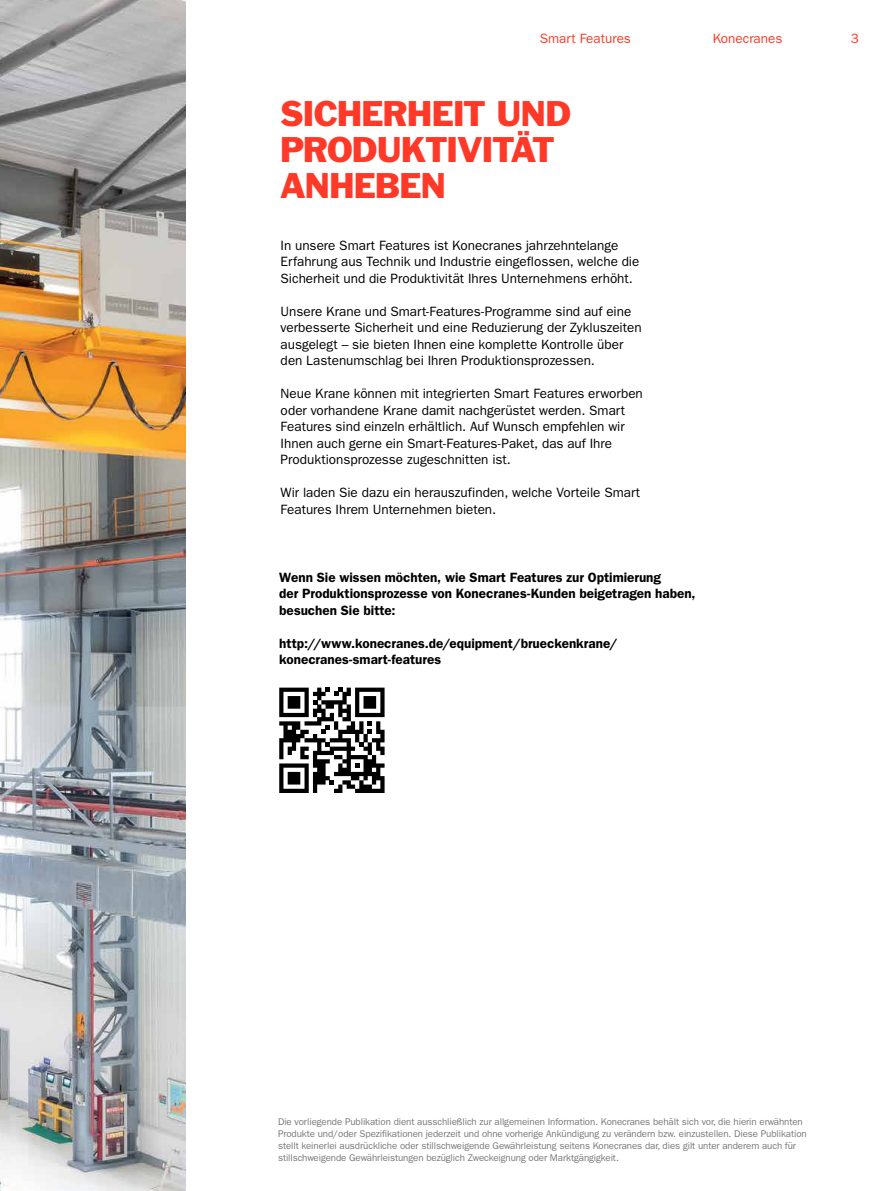
<style>
.page{position:relative;width:893px;height:1191px;background:#fff}
.page>*{position:absolute;margin:0;border:0;box-sizing:border-box;transform-origin:0 0}
.t1{font:33px/36px "Franklin Gothic Std";letter-spacing:-.035em;color:#ff3927}
.t2{font:13.5px/16.5px "ITC Franklin Gothic Std";color:#000}
.t3{font:600 13.5px/16.5px "ITC Franklin Gothic Std";color:#000}
.t4{font:13.5px "ITC Franklin Gothic Std";color:#ff3927}
.t5{font:9.75px/12px "ITC Franklin Gothic Std";letter-spacing:-.01em;color:#77787b}
</style>
<div class="page">
<img style="left:0;top:0;width:186px;height:1191px">
<svg style="left:279px;top:687px;width:106px;height:106px"></svg>
<p class="t4" style="left:540px;top:31px;width:93px">Smart Features</p>
<p class="t4" style="left:713px;top:31px;width:71px">Konecranes</p>
<p class="t4" style="left:851px;top:31px;width:10px">3</p>
<h1 class="t1" style="left:280px;top:95px;width:292px">SICHERHEIT UND<br>PRODUKTIVITÄT<br>ANHEBEN</h1>
<p class="t2" style="left:281px;top:237px;width:360px">In unsere Smart Features ist Konecranes jahrzehntelange<br>Erfahrung aus Technik und Industrie eingeflossen, welche die<br>Sicherheit und die Produktivität Ihres Unternehmens erhöht.</p>
<p class="t2" style="left:281px;top:303px;width:363px">Unsere Krane und Smart-Features-Programme sind auf eine verbesserte Sicherheit und eine Reduzierung der Zykluszeiten ausgelegt – sie bieten Ihnen eine komplette Kontrolle über den Lastenumschlag bei Ihren Produktionsprozessen.</p>
<p class="t2" style="left:281px;top:385px;width:364px">Neue Krane können mit integrierten Smart Features erworben oder vorhandene Krane damit nachgerüstet werden. Smart Features sind einzeln erhältlich. Auf Wunsch empfehlen wir Ihnen auch gerne ein Smart-Features-Paket, das auf Ihre Produktionsprozesse zugeschnitten ist.</p>
<p class="t2" style="left:281px;top:484px;width:361px">Wir laden Sie dazu ein herauszufinden, welche Vorteile Smart<br>Features Ihrem Unternehmen bieten.</p>
<p class="t3" style="left:279px;top:569px;width:418px">Wenn Sie wissen möchten, wie Smart Features zur Optimierung<br>der Produktionsprozesse von Konecranes-Kunden beigetragen haben, besuchen Sie bitte:</p>
<p class="t3" style="left:279px;top:635px;width:340px">http://www.konecranes.de/equipment/brueckenkrane/ konecranes-smart-features</p>
<p class="t5" style="left:278px;top:1116px;width:530px">Die vorliegende Publikation dient ausschließlich zur allgemeinen Information. Konecranes behält sich vor, die hierin erwähnten Produkte und/oder Spezifikationen jederzeit und ohne vorherige Ankündigung zu verändern bzw. einzustellen. Diese Publikation stellt keinerlei ausdrückliche oder stillschweigende Gewährleistung seitens Konecranes dar, dies gilt unter anderem auch für stillschweigende Gewährleistungen bezüglich Zweckeignung oder Marktgängigkeit.</p>
</div>
